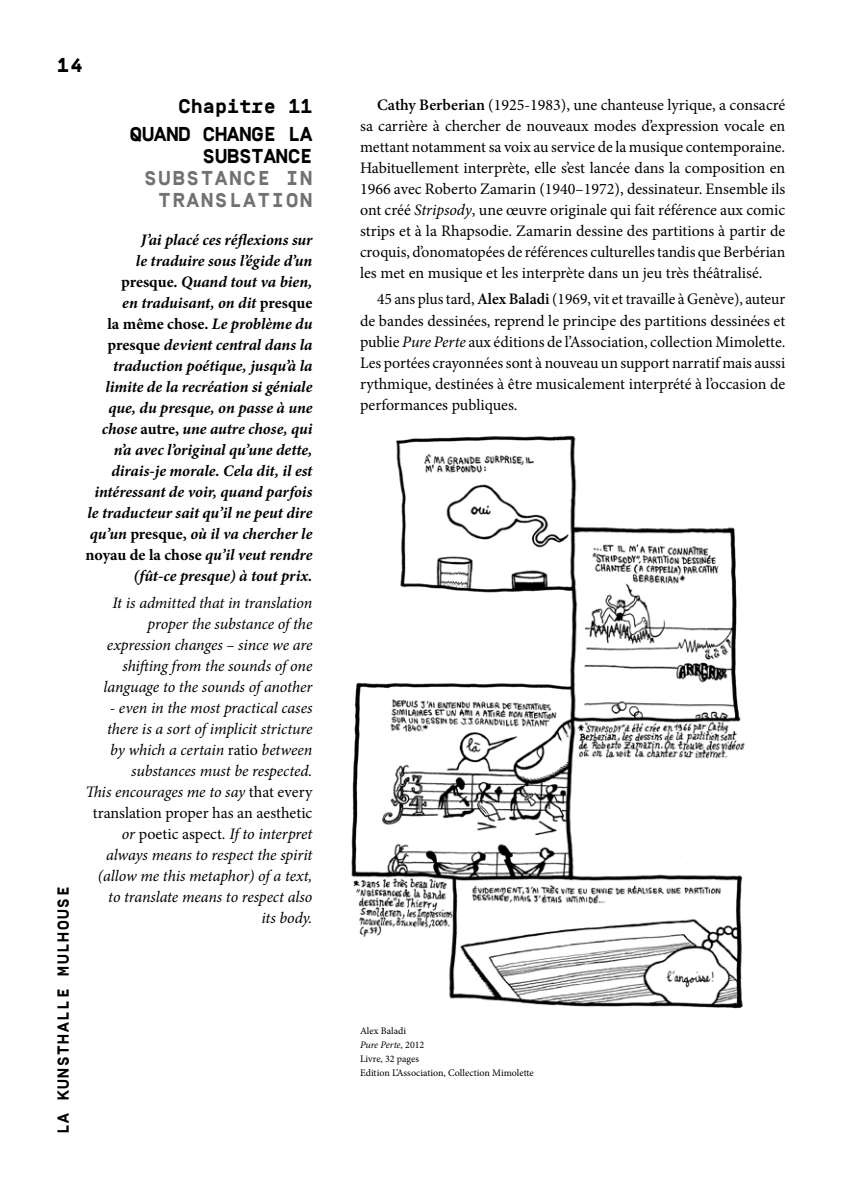
<style>
.page{position:relative;width:842px;height:1191px;background:#fff}
.page>*{position:absolute;margin:0;border:0;box-sizing:border-box;transform-origin:0 0}
.t1{font:700 20px/27.6px "Simplon BP Mono";color:#000}
.t2{font:700 20px "Simplon BP Mono";color:#707172}
.t3{font:16px/21px "Minion Pro";color:#000;text-align:justify}
.t4{font:italic 700 16px/21px "Minion Pro";letter-spacing:-.005em;color:#000;text-align:right}
.t5{font:italic 16px/21px "Minion Pro";letter-spacing:-.01em;color:#000;text-align:right}
.t6{font:700 16px "Simplon BP Mono";letter-spacing:.1em;color:#000}
.t7{font:10px/14px "Minion Pro";color:#000}
.s1{font-style:normal}
.s2{font-weight:600}
.s3{font-style:italic}
</style>
<div class="page">
<img style="left:351px;top:435px;width:394px;height:574px">
<p class="t1" style="left:57px;top:50px;width:28px">14</p>
<p class="t6" style="left:53px;top:1134px;width:249px;rotate:-90deg">LA KUNSTHALLE MUL HOUSE</p>
<p class="t1" style="left:130px;top:91px;width:184px;text-indent:49px">CHAPITRE 11<br>QUAND CHANG E LA</p>
<p class="t1" style="left:203px;top:141px;width:38px">SUBSTANC</p>
<p class="t1" style="left:300px;top:141px;width:14px">E</p>
<p class="t2" style="left:144px;top:165px;width:43px">SUBSTANC</p>
<p class="t2" style="left:258px;top:165px;width:42px">E IN</p>
<p class="t2" style="left:159px;top:187px;width:15px">TRANSLATI</p>
<p class="t2" style="left:286px;top:187px;width:26px">ON</p>
<p class="t4" style="left:85px;top:229px;width:229px">J’ai placé ces réflexions sur<br>le traduire sous l’égide d’un <span class="s1">presque.</span> Quand tout va bien,<br>en traduisant, on dit <span class="s1">presque<br>la même chose.</span> Le problème du <span class="s1">presque</span> devient central dans la traduction poétique, jusqu’à la limite de la recréation si géniale que, du presque, on passe à une chose <span class="s1">autre,</span> une autre chose, qui n’a avec l’original qu’une dette, dirais-je morale. Cela dit, il est intéressant de voir, quand parfois le traducteur sait qu’il ne peut dire qu’un <span class="s1">presque,</span> où il va chercher le <span class="s1">noyau de la chose</span> qu’il veut rendre (fût-ce presque) à tout prix.</p>
<p class="t5" style="left:104px;top:592px;width:210px">It is admitted that in translation proper the substance of the expression changes – since we are shifting from the sounds of one language to the sounds of another</p>
<p class="t5" style="left:85px;top:697px;width:228px">- even in the most practical cases there is a sort of implicit stricture<br>by which a certain <span class="s1">ratio</span> between substances must be respected.<br>This encourages me to say <span class="s1">that every translation proper has an aesthetic </span>or <span class="s1">poetic aspect</span>. If to interpret always means to respect the spirit (allow me this metaphor) of a text, to translate means to respect also<br>its body.</p>
<p class="t3" style="left:360px;top:94px;width:427px;text-indent:17px"><span class="s2">Cathy Berberian</span> (1925-1983), une chanteuse lyrique, a consacré sa carrière à chercher de nouveaux modes d’expression vocale en mettant notamment sa voix au service de la musique contemporaine.<br>Habituellement interprète, elle s’est lancée dans la composition en 1966 avec Roberto Zamarin (1940–1972), dessinateur. Ensemble ils ont créé <span class="s3">Stripsody</span>, une œuvre originale qui fait référence aux comic strips et à la Rhapsodie. Zamarin dessine des partitions à partir de croquis, d’onomatopées de références culturelles tandis que Berbérian les met en musique et les interprète dans un jeu très théâtralisé.</p>
<p class="t3" style="left:360px;top:289px;width:427px;text-indent:17px">45 ans plus tard, <span class="s2">Alex Baladi</span> (1969, vit et travaille à Genève), auteur de bandes dessinées, reprend le principe des partitions dessinées et publie <span class="s3">Pure Perte</span> aux éditions de l’Association, collection Mimolette.<br>Les portées crayonnées sont à nouveau un support narratif mais aussi rythmique, destinées à être musicalement interprété à l’occasion de performances publiques.</p>
<p class="t7" style="left:360px;top:1023px;width:175px">Alex Baladi<br><span class="s3">Pure Perte</span>, 2012<br>Livre, 32 pages<br>Edition L’Association, Collection Mimolette</p>
</div>
